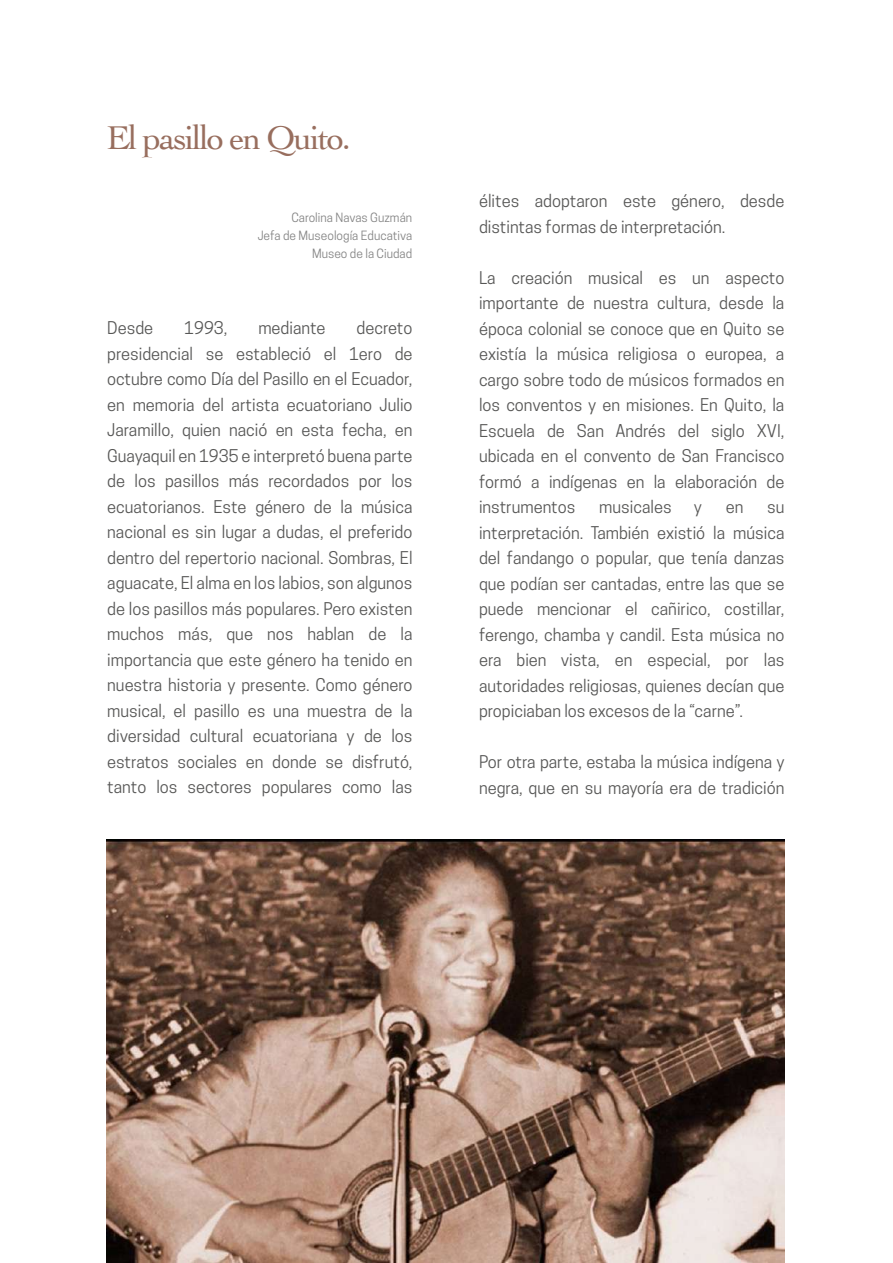
<style>
.page{position:relative;width:893px;height:1263px;background:#fff}
.page>*{position:absolute;margin:0;border:0;box-sizing:border-box;transform-origin:0 0}
.t1{font:34.5px "Cochin";letter-spacing:-.05em;color:#986e5e}
.t2{font:16.5px/25.5px "Cooper Hewitt";color:#575756;text-align:justify}
.t3{font:12px/18px "Cooper Hewitt";color:#848484;text-align:right}
</style>
<div class="page">
<img style="left:106px;top:839px;width:678px;height:424px">
<h1 class="t1" style="left:106px;top:114px;width:246px">El pasillo en Quito.</h1>
<p class="t3" style="left:258px;top:209px;width:156px">Carolina Navas Guzmán<br>Jefa de Museología Educativa<br>Museo de la Ciudad</p>
<p class="t2" style="left:107px;top:315px;width:307px;text-indent:249px">decreto presidencial se estableció el 1ero de octubre como Día del Pasillo en el Ecuador, en memoria del artista ecuatoriano Julio Jaramillo, quien nació en esta fecha, en Guayaquil en 1935 e interpretó buena parte de los pasillos más recordados por los ecuatorianos. Este género de la música nacional es sin lugar a dudas, el preferido dentro del repertorio nacional. Sombras, El aguacate, El alma en los labios, son algunos de los pasillos más populares. Pero existen muchos más, que nos hablan de la importancia que este género ha tenido en nuestra historia y presente. Como género musical, el pasillo es una muestra de la diversidad cultural ecuatoriana y de los estratos sociales en donde se disfrutó, tanto los sectores populares como las</p>
<p class="t2" style="left:107px;top:315px;width:48px">Desde</p>
<p class="t2" style="left:184px;top:315px;width:45px">1993,</p>
<p class="t2" style="left:258px;top:315px;width:69px">mediante</p>
<p class="t2" style="left:479px;top:188px;width:307px">élites adoptaron este género, desde distintas formas de interpretación.</p>
<p class="t2" style="left:479px;top:265px;width:307px">La creación musical es un aspecto importante de nuestra cultura, desde la época colonial se conoce que en Quito se existía la música religiosa o europea, a cargo sobre todo de músicos formados en los conventos y en misiones. En Quito, la Escuela de San Andrés del siglo XVI, ubicada en el convento de San Francisco formó a indígenas en la elaboración de instrumentos</p>
<p class="t2" style="left:599px;top:494px;width:74px">musicales</p>
<p class="t2" style="left:694px;top:494px;width:9px">y</p>
<p class="t2" style="left:726px;top:494px;width:19px">en</p>
<p class="t2" style="left:479px;top:494px;width:307px;text-indent:288px">su interpretación. También existió la música del fandango o popular, que tenía danzas que podían ser cantadas, entre las que se puede mencionar el cañirico, costillar, ferengo, chamba y candil. Esta música no era bien vista, en especial, por las autoridades religiosas, quienes decían que propiciaban los excesos de la “carne”.</p>
<p class="t2" style="left:479px;top:749px;width:307px">Por otra parte, estaba la música indígena y negra, que en su mayoría era de tradición</p>
</div>
